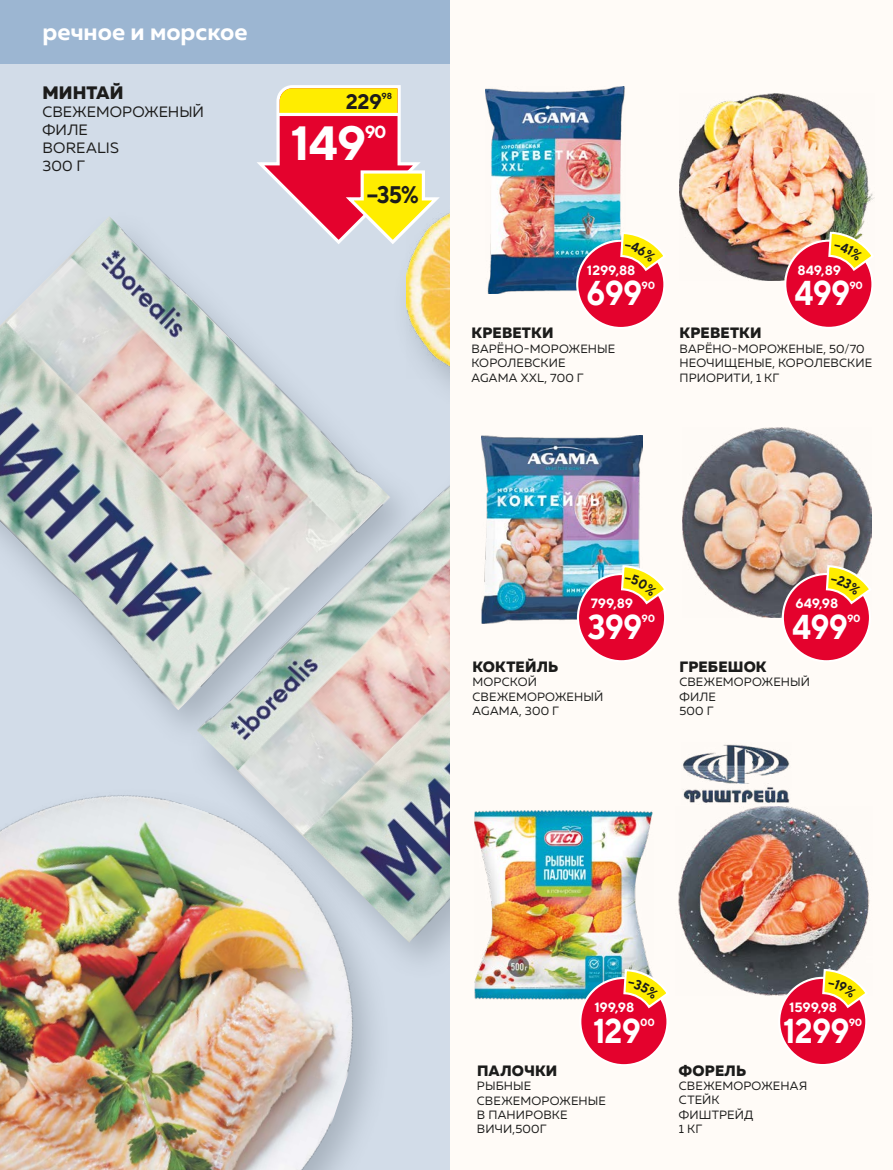
<style>
.page{position:relative;width:893px;height:1170px;background:#fff}
.page>*{position:absolute;margin:0;border:0;box-sizing:border-box;transform-origin:0 0}
.t1{font:700 48px "TT Norms";color:#fff}
.t2{font:700 34.5px "TT Norms";letter-spacing:-.025em;color:#fff;scale:.9 1}
.t3{font:700 24px "Muller";color:#fff}
.t4{font:700 24px "TT Norms";color:#1c1c1b;scale:.9 1}
.t5{font:700 21px "TT Norms";color:#1c1c1b}
.t6{font:800 18px "Muller";color:#1c1c1b}
.t7{font:700 17.55px "TT Norms";color:#fff}
.t8{font:800 15px "Muller";letter-spacing:.01em;color:#1c1c1b}
.t9{font:15px/18px "Muller";letter-spacing:.01em;color:#1c1c1b}
.t10{font:700 13.5px "TT Norms";letter-spacing:-.01em;color:#fff}
.t11{font:12px/14.4px "Muller";letter-spacing:.01em;color:#1c1c1b}
.t12{font:700 10.5px "TT Norms";letter-spacing:-.025em;color:#fff}
.t13{font:700 8.7px "TT Norms";color:#1c1c1b}
</style>
<div class="page">
<div style="left:0;top:0;width:451px;height:1169px;background:#d2dce8"></div>
<div style="left:0;top:0;width:451px;height:64px;background:#9cb6d2"></div>
<img style="left:427px;top:200px;width:24px;height:178px">
<img style="left:413px;top:448px;width:38px;height:494px">
<svg style="left:257px;top:85px;width:187px;height:161px"></svg>
<hr style="left:279px;top:113px;width:120px;height:3px;background:#fff">
<div style="left:451px;top:0;width:442px;height:1169px;background:#fffbf7"></div>
<div style="left:0;top:208px;width:427px;height:543px;background:#46525c;opacity:.3"></div>
<img style="left:0;top:216px;width:391px;height:494px">
<img style="left:679px;top:94px;width:196px;height:186px">
<div style="left:785px;top:241px;width:87px;height:87px;background:#e4022d;border-radius:50%"></div>
<div style="left:784px;top:239px;width:89px;height:90px;border:2px solid #fff;border-radius:50%"></div>
<img style="left:0;top:742px;width:413px;height:427px">
<img style="left:486px;top:87px;width:139px;height:206px">
<div style="left:577px;top:241px;width:87px;height:87px;background:#e4022d;border-radius:50%"></div>
<img style="left:481px;top:435px;width:161px;height:188px">
<div style="left:578px;top:574px;width:87px;height:87px;background:#e4022d;border-radius:50%"></div>
<img style="left:683px;top:427px;width:189px;height:190px">
<div style="left:783px;top:574px;width:87px;height:87px;background:#e4022d;border-radius:50%"></div>
<img style="left:678px;top:806px;width:192px;height:189px">
<div style="left:779px;top:977px;width:87px;height:87px;background:#e4022d;border-radius:50%"></div>
<img style="left:475px;top:810px;width:178px;height:189px">
<div style="left:580px;top:977px;width:87px;height:88px;background:#e4022d;border-radius:50%"></div>
<div style="left:579px;top:976px;width:89px;height:90px;border:2px solid #fff;border-radius:50%"></div>
<img style="left:683px;top:744px;width:107px;height:59px">
<svg style="left:827px;top:230px;width:48px;height:94px"></svg>
<svg style="left:619px;top:231px;width:45px;height:93px"></svg>
<svg style="left:620px;top:564px;width:45px;height:93px"></svg>
<svg style="left:825px;top:564px;width:47px;height:93px"></svg>
<svg style="left:821px;top:967px;width:49px;height:94px"></svg>
<svg style="left:622px;top:967px;width:46px;height:94px"></svg>
<h3 class="t3" style="left:43px;top:17px;width:207px">речное и морское</h3>
<h3 class="t6" style="left:43px;top:81px;width:82px">МИНТАЙ</h3>
<p class="t9" style="left:43px;top:103px;width:163px">СВЕЖЕМОРОЖЕНЫЙ<br>ФИЛЕ<br>BOREALIS<br>300 Г</p>
<h3 class="t5" style="left:346px;top:88px;width:38px">229</h3>
<p class="t13" style="left:382px;top:91px;width:12px">98</p>
<h1 class="t1" style="left:291px;top:113px;width:77px">149</h1>
<h3 class="t7" style="left:365px;top:121px;width:23px">90</h3>
<h3 class="t4" style="left:367px;top:179px;width:59px">−35%</h3>
<p class="t10" style="left:587px;top:261px;width:50px">1299,88</p>
<p class="t10" style="left:798px;top:261px;width:45px">849,89</p>
<h2 class="t2" style="left:586px;top:271px;width:63px">699</h2>
<p class="t12" style="left:641px;top:278px;width:15px">90</p>
<h2 class="t2" style="left:795px;top:271px;width:63px">499</h2>
<p class="t12" style="left:849px;top:278px;width:15px">90</p>
<p class="t8" style="left:471px;top:324px;width:83px">КРЕВЕТКИ</p>
<p class="t11" style="left:471px;top:341px;width:145px">ВАРЁНО-МОРОЖЕНЫЕ<br>КОРОЛЕВСКИЕ<br>АGАМА XXL, 700 Г</p>
<p class="t8" style="left:680px;top:324px;width:83px">КРЕВЕТКИ</p>
<p class="t11" style="left:680px;top:341px;width:194px">ВАРЁНО-МОРОЖЕНЫЕ, 50/70<br>НЕОЧИЩЕНЫЕ, КОРОЛЕВСКИЕ<br>ПРИОРИТИ, 1 КГ</p>
<p class="t10" style="left:591px;top:594px;width:44px">799,89</p>
<p class="t10" style="left:795px;top:594px;width:44px">649,98</p>
<h2 class="t2" style="left:588px;top:604px;width:62px">399</h2>
<p class="t12" style="left:642px;top:612px;width:15px">90</p>
<h2 class="t2" style="left:792px;top:604px;width:63px">499</h2>
<p class="t12" style="left:847px;top:612px;width:15px">90</p>
<p class="t8" style="left:473px;top:657px;width:87px">КОКТЕЙЛЬ</p>
<p class="t11" style="left:473px;top:674px;width:132px">МОРСКОЙ<br>СВЕЖЕМОРОЖЕНЫЙ<br>АGАМА, 300 Г</p>
<p class="t8" style="left:679px;top:657px;width:89px">ГРЕБЕШОК</p>
<p class="t11" style="left:679px;top:674px;width:132px">СВЕЖЕМОРОЖЕНЫЙ<br>ФИЛЕ<br>500 Г</p>
<p class="t10" style="left:594px;top:998px;width:41px">199,98</p>
<p class="t10" style="left:789px;top:998px;width:50px">1599,98</p>
<h2 class="t2" style="left:593px;top:1008px;width:55px">129</h2>
<p class="t12" style="left:640px;top:1015px;width:16px">00</p>
<h2 class="t2" style="left:783px;top:1008px;width:75px">1299</h2>
<p class="t12" style="left:849px;top:1015px;width:15px">90</p>
<p class="t8" style="left:477px;top:1060px;width:82px">ПАЛОЧКИ</p>
<p class="t11" style="left:477px;top:1078px;width:130px">РЫБНЫЕ<br>СВЕЖЕМОРОЖЕНЫЕ<br>В ПАНИРОВКЕ<br>ВИЧИ,500Г</p>
<p class="t8" style="left:679px;top:1060px;width:69px">ФОРЕЛЬ</p>
<p class="t11" style="left:679px;top:1078px;width:130px">СВЕЖЕМОРОЖЕНАЯ<br>СТЕЙК<br>ФИШТРЕЙД<br>1 КГ</p>
</div>
